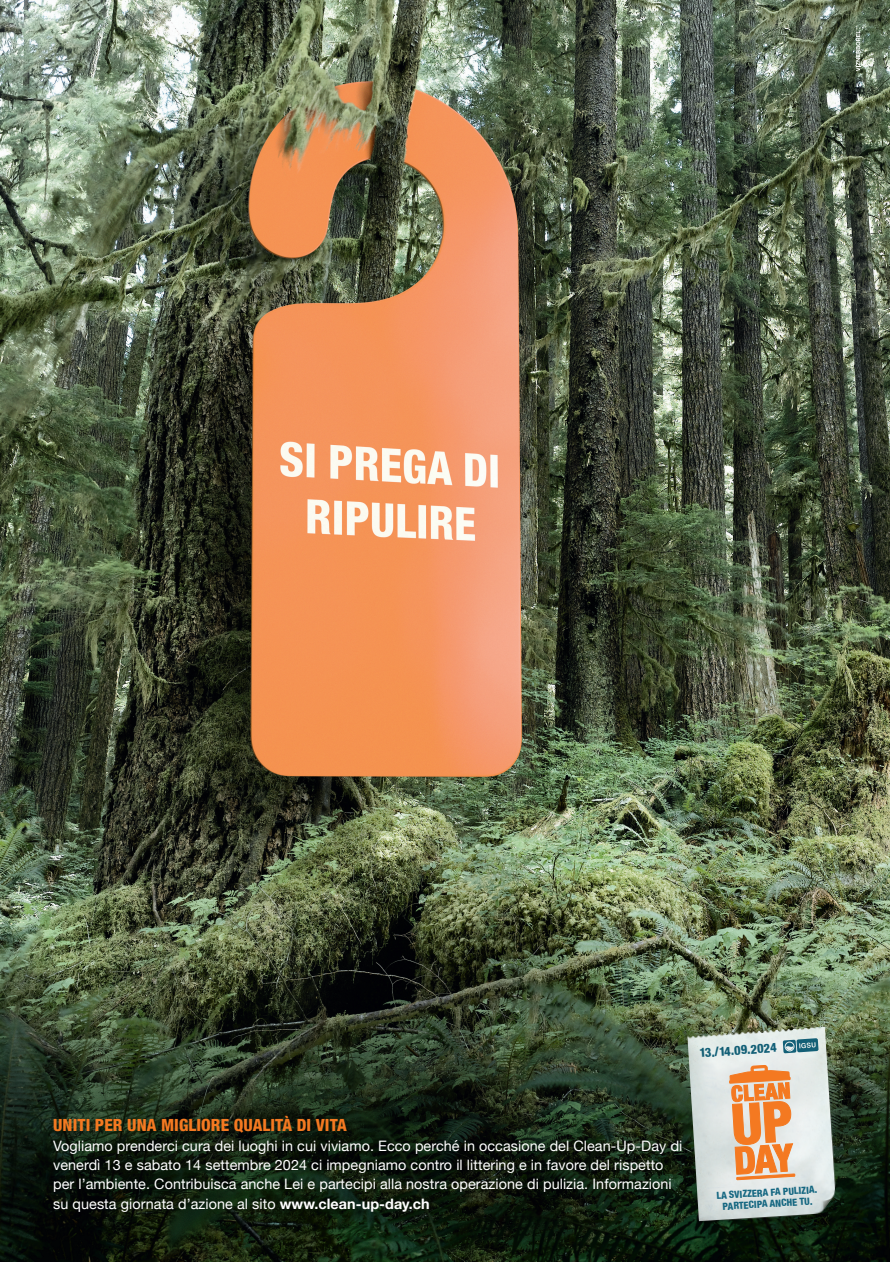
<style>
.page{position:relative;width:890px;height:1262px;background:#fff}
.page>*{position:absolute;margin:0;border:0;box-sizing:border-box;transform-origin:0 0}
.t1{font:800 condensed 16.88px "Helvetica Neue LT Std";letter-spacing:.005em;color:#f47921}
.t2{font:14.38px/19.4px "Helvetica Neue";letter-spacing:.005em;color:#fff}
.t3{font:800 condensed 12.62px "Helvetica Neue LT Std";color:#156781}
.t4{font:800 condensed 10px/11.1px "Helvetica Neue LT Std";color:#156781;text-align:center}
.s1{font-weight:700}
</style>
<div class="page">
<img style="left:0;top:0;width:889px;height:1261px">
<svg style="left:855px;top:30px;width:5px;height:41px"></svg>
<img style="left:686px;top:1026px;width:153px;height:198px">
<svg style="left:729px;top:1062px;width:66px;height:119px;background:#ecaa79"></svg>
<svg style="left:782px;top:1038px;width:36px;height:15px"></svg>
<p class="t3" style="left:699px;top:1045px;width:79px;rotate:-4deg">13./14.09.2024</p>
<p class="t1" style="left:53px;top:1114px;width:295px">UNITI PER UNA MIGLIORE QUALITÀ DI VITA</p>
<p class="t2" style="left:53px;top:1136px;width:630px">Vogliamo prenderci cura dei luoghi in cui viviamo. Ecco perché in occasione del Clean-Up-Day di venerdì 13 e sabato 14 settembre 2024 ci impegniamo contro il littering e in favore del rispetto per l’ambiente. Contribuisca anche Lei e partecipi alla nostra operazione di pulizia. Informazioni su questa giornata d’azione al sito <span class="s1">www.clean-up-day.ch</span></p>
<p class="t4" style="left:716px;top:1190px;width:102px;rotate:-4deg">LA SVIZZERA FA PULIZIA.<br>PARTECIPA ANCHE TU.</p>
</div>
